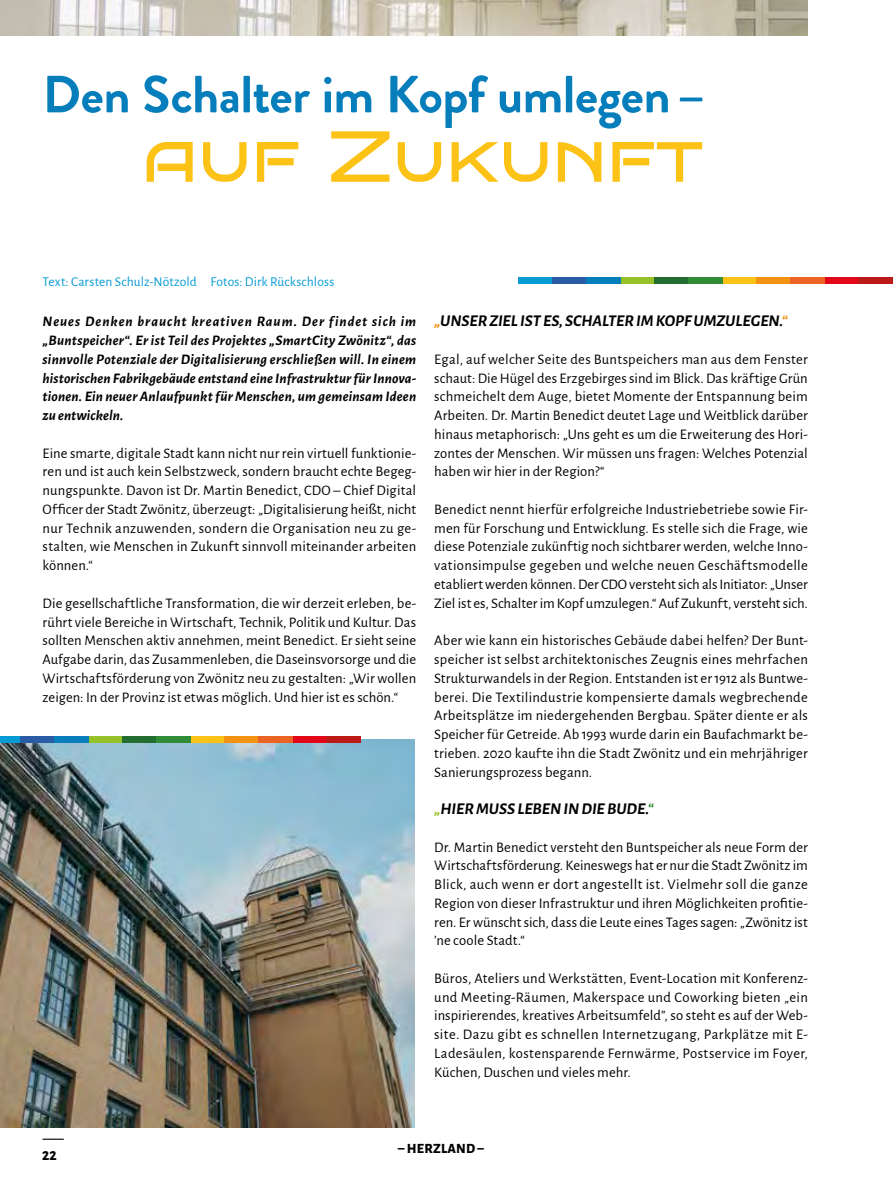
<style>
.page{position:relative;width:893px;height:1191px;background:#fff}
.page>*{position:absolute;margin:0;border:0;box-sizing:border-box;transform-origin:0 0}
.t1{font:72px "Bruno Ace SC";letter-spacing:.01em;color:#fcc216}
.t2{font:700 52.2px "Brandon Grotesque";letter-spacing:-.01em;color:#077ebc}
.t3{font:italic 700 16.5px "Alegreya Sans";letter-spacing:-.005em;color:#000}
.t4{font:14.7px/18.8px "Alegreya Sans";letter-spacing:.005em;color:#000;text-align:justify}
.t5{font:italic 700 14.7px/18.8px "Alegreya Sans";letter-spacing:.01em;color:#000;text-align:justify}
.t6{font:800 14.7px "Alegreya Sans";color:#000}
.t7{font:800 13.8px "Alegreya Sans";letter-spacing:.02em;color:#000}
.t8{font:13.5px "Alegreya Sans";letter-spacing:.01em;color:#079bd4}
.s1{color:#f29112}
.s2{color:#96c129}
.s3{color:#318c38}
</style>
<div class="page">
<img style="left:0;top:0;width:808px;height:36px">
<img style="left:0;top:739px;width:415px;height:388px">
<hr style="left:892px;top:0;width:1px;height:458px;background:#a3917e">
<div style="left:519px;top:277px;width:34px;height:7px;background:#079bd4"></div>
<div style="left:723px;top:277px;width:34px;height:7px;background:#fcc216"></div>
<div style="left:621px;top:277px;width:34px;height:7px;background:#96c129"></div>
<div style="left:825px;top:277px;width:34px;height:7px;background:#e20817"></div>
<div style="left:553px;top:277px;width:34px;height:7px;background:#2a5ba5"></div>
<div style="left:757px;top:277px;width:34px;height:7px;background:#f29112"></div>
<div style="left:655px;top:277px;width:34px;height:7px;background:#236d30"></div>
<div style="left:859px;top:277px;width:34px;height:7px;background:#bd1917"></div>
<div style="left:587px;top:277px;width:34px;height:7px;background:#077ebc"></div>
<div style="left:791px;top:277px;width:34px;height:7px;background:#ec6424"></div>
<div style="left:689px;top:277px;width:34px;height:7px;background:#318c38"></div>
<div style="left:0;top:736px;width:21px;height:6px;background:#079bd4"></div>
<div style="left:191px;top:736px;width:34px;height:6px;background:#fcc216"></div>
<div style="left:89px;top:736px;width:34px;height:6px;background:#96c129"></div>
<div style="left:293px;top:736px;width:34px;height:6px;background:#e20817"></div>
<div style="left:21px;top:736px;width:34px;height:6px;background:#2a5ba5"></div>
<div style="left:225px;top:736px;width:34px;height:6px;background:#f29112"></div>
<div style="left:123px;top:736px;width:34px;height:6px;background:#236d30"></div>
<div style="left:327px;top:736px;width:34px;height:6px;background:#bd1917"></div>
<div style="left:55px;top:736px;width:34px;height:6px;background:#077ebc"></div>
<div style="left:259px;top:736px;width:34px;height:6px;background:#ec6424"></div>
<div style="left:157px;top:736px;width:34px;height:6px;background:#318c38"></div>
<svg style="left:43px;top:1138px;width:21px;height:1px"></svg>
<h2 class="t2" style="left:43px;top:58px;width:664px">Den Schalter im Kopf umlegen–</h2>
<h1 class="t1" style="left:142px;top:116px;width:562px">auf Zukunft</h1>
<p class="t8" style="left:43px;top:272px;width:293px">Text: Carsten Schulz-Nötzold Fotos: Dirk Rückschloss</p>
<p class="t5" style="left:43px;top:311px;width:375px">Neues Denken braucht kreativen Raum. Der findet sich im „Buntspeicher“. Er ist Teil des Projektes „SmartCity Zwönitz“, das sinnvolle Potenziale der Digitalisierung erschließen will. In einem historischen Fabrikgebäude entstand eine Infrastruktur für Innova&shy;tionen. Ein neuer Anlaufpunkt für Menschen, um gemeinsam Ideen zu entwickeln.</p>
<p class="t4" style="left:43px;top:443px;width:375px">Eine smarte, digitale Stadt kann nicht nur rein virtuell funktionie&shy;ren und ist auch kein Selbstzweck, sondern braucht echte Begeg&shy;nungspunkte. Davon ist Dr. Martin Benedict, CDO – Chief Digital Officer der Stadt Zwönitz, überzeugt: „Digitalisierung heißt, nicht nur Technik anzuwenden, sondern die Organisation neu zu ge&shy;stalten, wie Menschen in Zukunft sinnvoll miteinander arbeiten können.“</p>
<p class="t4" style="left:43px;top:593px;width:375px">Die gesellschaftliche Transformation, die wir derzeit erleben, be&shy;rührt viele Bereiche in Wirtschaft, Technik, Politik und Kultur. Das sollten Menschen aktiv annehmen, meint Benedict. Er sieht seine Aufgabe darin, das Zusammenleben, die Daseinsvorsorge und die Wirtschaftsförderung von Zwönitz neu zu gestalten: „Wir wollen zeigen: In der Provinz ist etwas möglich. Und hier ist es schön.“</p>
<p class="t3" style="left:434px;top:309px;width:355px"><span class="s1">„</span>UNSER ZIEL IST ES, SCHALTER IM KOPF UMZULEGEN.<span class="s1">“</span></p>
<p class="t4" style="left:434px;top:349px;width:375px">Egal, auf welcher Seite des Buntspeichers man aus dem Fenster schaut: Die Hügel des Erzgebirges sind im Blick. Das kräftige Grün schmeichelt dem Auge, bietet Momente der Entspannung beim Arbeiten. Dr. Martin Benedict deutet Lage und Weitblick darüber hinaus metaphorisch: „Uns geht es um die Erweiterung des Hori&shy;zontes der Menschen. Wir müssen uns fragen: Welches Potenzial haben wir hier in der Region?“</p>
<p class="t4" style="left:434px;top:499px;width:375px">Benedict nennt hierfür erfolgreiche Industriebetriebe sowie Fir&shy;men für Forschung und Entwicklung. Es stelle sich die Frage, wie diese Potenziale zukünftig noch sichtbarer werden, welche Inno&shy;vationsimpulse gegeben und welche neuen Geschäftsmodelle etabliert werden können. Der CDO versteht sich als Initiator: „Unser Ziel ist es, Schalter im Kopf umzulegen.“ Auf Zukunft, versteht sich.</p>
<p class="t4" style="left:434px;top:630px;width:375px">Aber wie kann ein historisches Gebäude dabei helfen? Der Bunt&shy;speicher ist selbst architektonisches Zeugnis eines mehrfachen Strukturwandels in der Region. Entstanden ist er 1912 als Buntwe&shy;berei. Die Textilindustrie kompensierte damals wegbrechende Arbeitsplätze im niedergehenden Bergbau. Später diente er als Speicher für Getreide. Ab 1993 wurde darin ein Baufachmarkt be&shy;trieben. 2020 kaufte ihn die Stadt Zwönitz und ein mehrjähriger Sanierungsprozess begann.</p>
<p class="t3" style="left:434px;top:796px;width:221px"><span class="s2">„</span>HIER MUSS LEBEN IN DIE BUDE.<span class="s3">“</span></p>
<p class="t4" style="left:434px;top:836px;width:375px">Dr. Martin Benedict versteht den Buntspeicher als neue Form der Wirtschaftsförderung. Keineswegs hat er nur die Stadt Zwönitz im Blick, auch wenn er dort angestellt ist. Vielmehr soll die ganze Region von dieser Infrastruktur und ihren Möglichkeiten profitie&shy;ren. Er wünscht sich, dass die Leute eines Tages sagen: „Zwönitz ist ’ne coole Stadt.“</p>
<p class="t4" style="left:434px;top:968px;width:375px">Büros, Ateliers und Werkstätten, Event-Location mit Konferenz&shy;und Meeting-Räumen, Makerspace und Coworking bieten „ein inspirierendes, kreatives Arbeitsumfeld”, so steht es auf der Web&shy;site. Dazu gibt es schnellen Internetzugang, Parkplätze mit E-Ladesäulen, kostensparende Fernwärme, Postservice im Foyer, Küchen, Duschen und vieles mehr.</p>
<p class="t6" style="left:42px;top:1144px;width:16px">22</p>
<p class="t7" style="left:398px;top:1138px;width:87px">– HERZLAND –</p>
</div>
